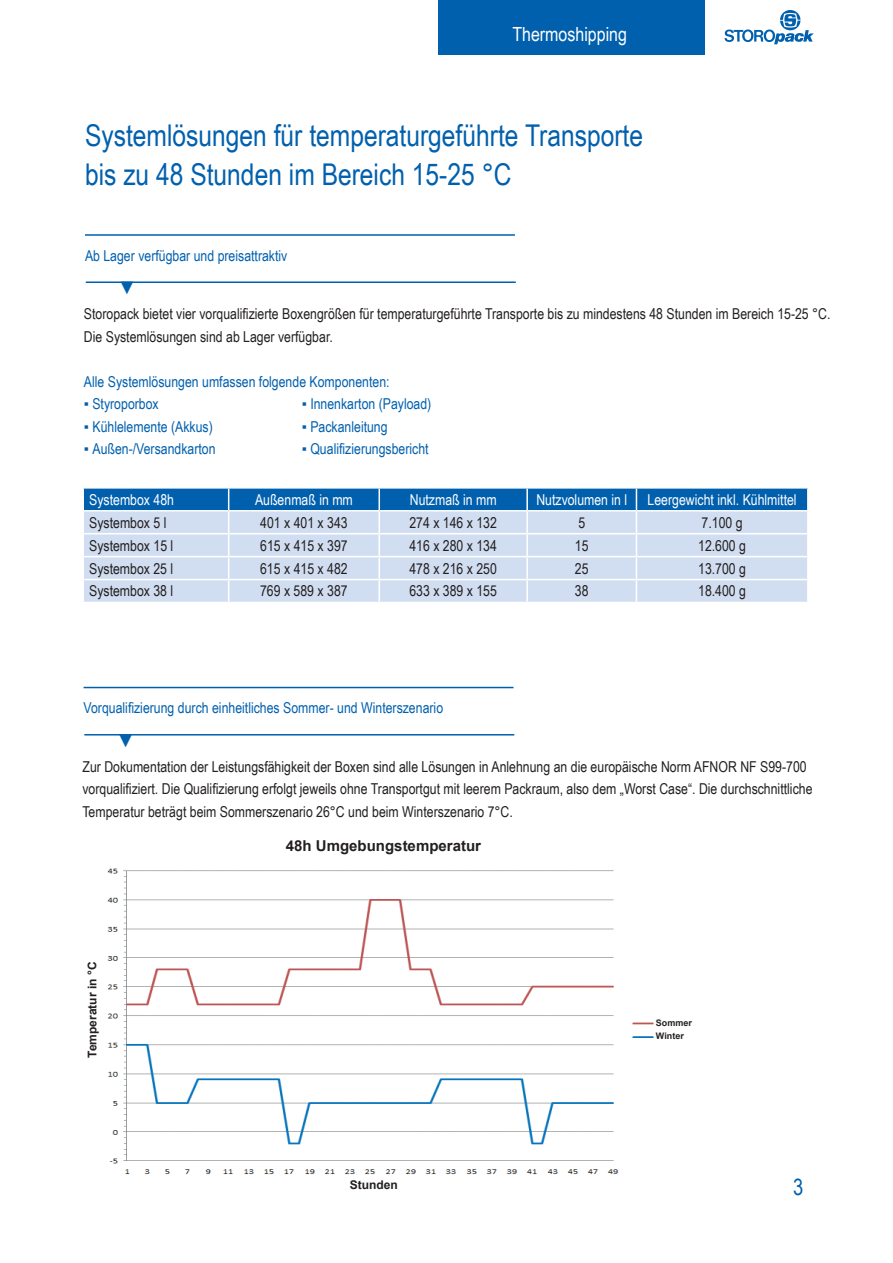
<style>
.page{position:relative;width:893px;height:1263px;background:#fff}
.page>*{position:absolute;margin:0;border:0;box-sizing:border-box;transform-origin:0 0}
.t1{font:30px/39px "Arial Narrow";color:#0160ae}
.t2{font:22.5px "Arial Narrow";color:#0160ae}
.t3{font:19.5px "Arial Narrow";color:#fff}
.t4{font:18px "Times New Roman";color:#0160ae}
.t5{font:15px/22.5px "Arial Narrow";color:#231f20}
.t6{font:15px "Arial Narrow";color:#0160ae}
.t7{font:15px "Arial Narrow";color:#fff}
.t8{font:700 15px "Arial";color:#231f20}
.t9{font:700 12px "Arial";color:#231f20}
.t10{font:700 9px/13.8px "Arial";color:#231f20}
</style>
<div class="page">
<div style="left:439px;top:0;width:266px;height:55px;background:#0160ae"></div>
<svg style="left:724px;top:10px;width:90px;height:34px"></svg>
<svg style="left:83px;top:488px;width:725px;height:114px;background:#aec9e5"></svg>
<hr style="left:807px;top:580px;width:2px;height:22px;background:#fff">
<hr style="left:85px;top:234px;width:430px;height:2px;background:#0160ae">
<hr style="left:86px;top:281px;width:430px;height:2px;background:#0160ae">
<hr style="left:84px;top:687px;width:429px;height:1px;background:#0160ae">
<hr style="left:84px;top:734px;width:430px;height:1px;background:#0160ae">
<img style="left:107px;top:868px;width:547px;height:307px">
<h3 class="t3" style="left:512px;top:20px;width:116px">Thermoshipping</h3>
<h1 class="t1" style="left:85px;top:114px;width:559px">Systemlösungen für temperaturgeführte Transporte bis zu 48 Stunden im Bereich 15-25 °C</h1>
<p class="t6" style="left:85px;top:245px;width:204px">Ab Lager verfügbar und preisattraktiv</p>
<p class="t4" style="left:118px;top:276px;width:19px">▼</p>
<p class="t5" style="left:84px;top:302px;width:748px">Storopack bietet vier vorqualifizierte Boxengrößen für temperaturgeführte Transporte bis zu mindestens 48 Stunden im Bereich 15-25 °C.<br>Die Systemlösungen sind ab Lager verfügbar.</p>
<p class="t6" style="left:84px;top:371px;width:307px">Alle Systemlösungen umfassen folgende Komponenten:</p>
<p class="t6" style="left:84px;top:393px;width:76px">▪ Styroporbox</p>
<p class="t6" style="left:84px;top:416px;width:130px">▪ Kühlelemente (Akkus)</p>
<p class="t6" style="left:84px;top:438px;width:133px">▪ Außen-/Versandkarton</p>
<p class="t6" style="left:302px;top:393px;width:131px">▪ Innenkarton (Payload)</p>
<p class="t6" style="left:302px;top:416px;width:87px">▪ Packanleitung</p>
<p class="t6" style="left:302px;top:438px;width:128px">▪ Qualifizierungsbericht</p>
<p class="t7" style="left:89px;top:488px;width:86px">Systembox 48h</p>
<p class="t7" style="left:255px;top:488px;width:99px">Außenmaß in mm</p>
<p class="t7" style="left:410px;top:488px;width:88px">Nutzmaß in mm</p>
<p class="t7" style="left:536px;top:488px;width:92px">Nutzvolumen in l</p>
<p class="t7" style="left:648px;top:488px;width:151px">Leergewicht inkl. Kühlmittel</p>
<p class="t5" style="left:89px;top:511px;width:79px">Systembox 5 l</p>
<p class="t5" style="left:260px;top:511px;width:89px">401 x 401 x 343</p>
<p class="t5" style="left:409px;top:511px;width:89px">274 x 146 x 132</p>
<p class="t5" style="left:578px;top:511px;width:8px">5</p>
<p class="t5" style="left:702px;top:511px;width:43px">7.100 g</p>
<p class="t5" style="left:89px;top:533px;width:86px">Systembox 15 l</p>
<p class="t5" style="left:260px;top:533px;width:89px">615 x 415 x 397</p>
<p class="t5" style="left:409px;top:533px;width:89px">416 x 280 x 134</p>
<p class="t5" style="left:575px;top:533px;width:15px">15</p>
<p class="t5" style="left:698px;top:533px;width:49px">12.600 g</p>
<p class="t5" style="left:89px;top:556px;width:86px">Systembox 25 l</p>
<p class="t5" style="left:260px;top:556px;width:89px">615 x 415 x 482</p>
<p class="t5" style="left:409px;top:556px;width:89px">478 x 216 x 250</p>
<p class="t5" style="left:575px;top:556px;width:15px">25</p>
<p class="t5" style="left:698px;top:556px;width:49px">13.700 g</p>
<p class="t5" style="left:89px;top:579px;width:86px">Systembox 38 l</p>
<p class="t5" style="left:260px;top:579px;width:89px">769 x 589 x 387</p>
<p class="t5" style="left:409px;top:579px;width:89px">633 x 389 x 155</p>
<p class="t5" style="left:575px;top:579px;width:15px">38</p>
<p class="t5" style="left:698px;top:579px;width:49px">18.400 g</p>
<p class="t6" style="left:84px;top:697px;width:361px">Vorqualifizierung durch einheitliches Sommer- und Winterszenario</p>
<p class="t4" style="left:117px;top:728px;width:19px">▼</p>
<p class="t5" style="left:82px;top:755px;width:731px">Zur Dokumentation der Leistungsfähigkeit der Boxen sind alle Lösungen in Anlehnung an die europäische Norm AFNOR NF S99-700 vorqualifiziert. Die Qualifizierung erfolgt jeweils ohne Transportgut mit leerem Packraum, also dem „Worst Case“. Die durchschnittliche<br>Temperatur beträgt beim Sommerszenario 26°C und beim Winterszenario 7°C.</p>
<p class="t9" style="left:84px;top:1058px;width:97px;rotate:-90deg">Temperatur in °C</p>
<p class="t8" style="left:286px;top:836px;width:197px">48h Umgebungstemperatur</p>
<p class="t9" style="left:350px;top:1177px;width:49px">Stunden</p>
<p class="t10" style="left:656px;top:1016px;width:38px">Sommer<br>Winter</p>
<h2 class="t2" style="left:793px;top:1170px;width:12px">3</h2>
</div>
